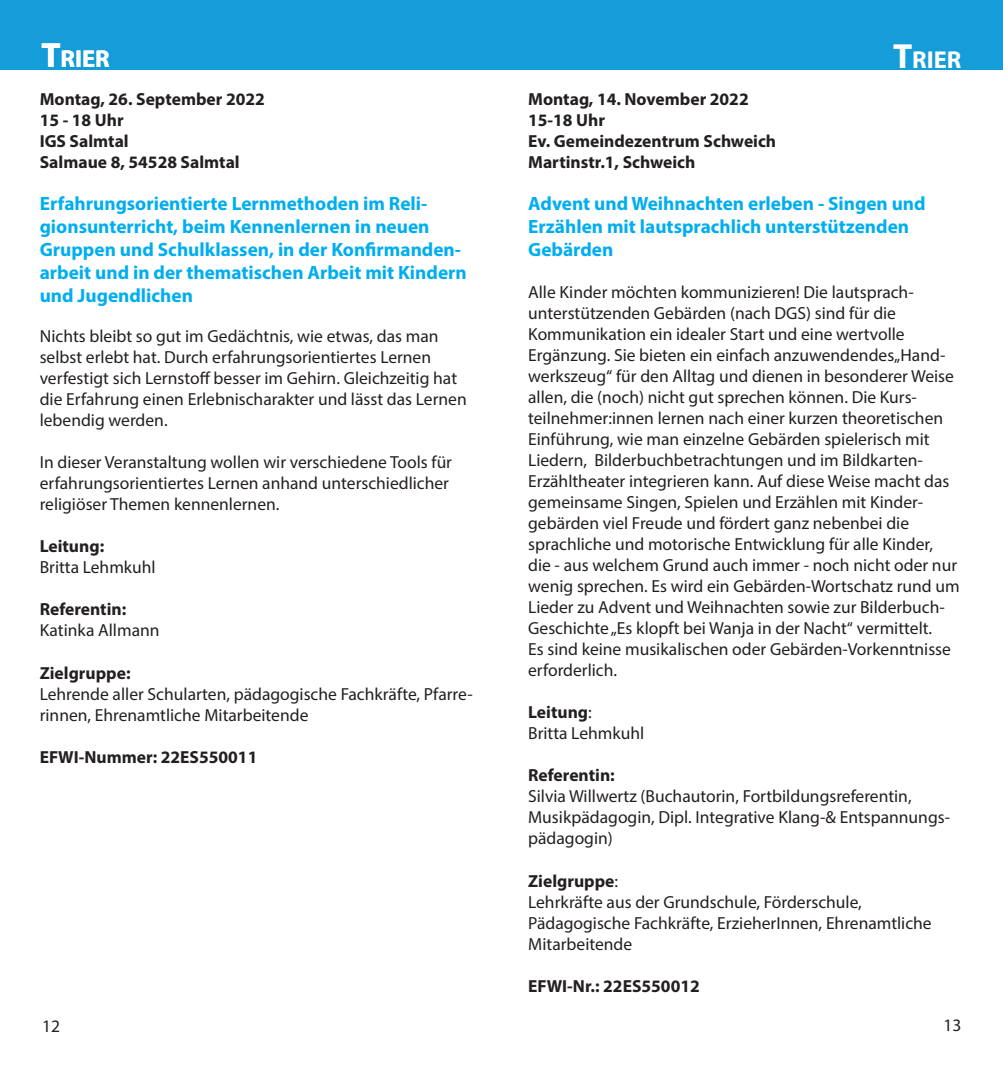
<style>
.page{position:relative;width:1003px;height:1072px;background:#fff}
.page>*{position:absolute;margin:0;border:0;box-sizing:border-box;transform-origin:0 0}
.t1{font:700 24.5px "Myriad Pro";color:#fff}
.t2{font:700 19.25px/23.1px "Myriad Pro";color:#00aeef}
.t3{font:17.5px/21px "Myriad Pro";color:#231f20}
.t4{font:700 17.5px/21px "Myriad Pro";color:#231f20}
.s1{font-size:35px}
.s2{font-weight:700}
</style>
<div class="page">
<div style="left:499px;top:0;width:503px;height:69px;background:#149dd9"></div>
<div style="left:0;top:0;width:501px;height:69px;background:#149dd9"></div>
<h1 class="t1" style="left:41px;top:43px;width:70px"><span class="s1">T</span>RIER</h1>
<h1 class="t1" style="left:892px;top:43px;width:70px"><span class="s1">T</span>RIER</h1>
<p class="t4" style="left:40px;top:88px;width:226px">Montag, 26. September 2022<br>15 - 18 Uhr<br>IGS Salmtal<br>Salmaue 8, 54528 Salmtal</p>
<p class="t2" style="left:40px;top:191px;width:428px">Erfahrungsorientierte Lernmethoden im Reli&shy;gionsunterricht, beim Kennenlernen in neuen Gruppen und Schulklassen, in der Konfirmanden&shy;arbeit und in der thematischen Arbeit mit Kindern und Jugendlichen</p>
<p class="t3" style="left:40px;top:326px;width:428px">Nichts bleibt so gut im Gedächtnis, wie etwas, das man selbst erlebt hat. Durch erfahrungsorientiertes Lernen verfestigt sich Lernstoff besser im Gehirn. Gleichzeitig hat die Erfahrung einen Erlebnischarakter und lässt das Lernen lebendig werden.</p>
<p class="t3" style="left:40px;top:452px;width:413px">In dieser Veranstaltung wollen wir verschiedene Tools für erfahrungsorientiertes Lernen anhand unterschiedlicher religiöser Themen kennenlernen.</p>
<p class="t4" style="left:40px;top:535px;width:66px">Leitung:</p>
<p class="t3" style="left:40px;top:557px;width:117px">Britta Lehmkuhl</p>
<p class="t4" style="left:40px;top:598px;width:88px">Referentin:</p>
<p class="t3" style="left:40px;top:620px;width:121px">Katinka Allmann</p>
<p class="t4" style="left:40px;top:661px;width:92px">Zielgruppe:</p>
<p class="t3" style="left:40px;top:683px;width:434px">Lehrende aller Schularten, pädagogische Fachkräfte, Pfarre&shy;rinnen, Ehrenamtliche Mitarbeitende</p>
<p class="t4" style="left:40px;top:745px;width:219px">EFWI-Nummer: 22ES550011</p>
<p class="t4" style="left:528px;top:88px;width:249px">Montag, 14. November 2022<br>15-18 Uhr<br>Ev. Gemeindezentrum Schweich<br>Martinstr.1, Schweich</p>
<p class="t2" style="left:528px;top:191px;width:399px">Advent und Weihnachten erleben - Singen und<br>Erzählen mit lautsprachlich unterstützenden<br>Gebärden</p>
<p class="t3" style="left:528px;top:281px;width:433px">Alle Kinder möchten kommunizieren! Die lautsprach&shy;unterstützenden Gebärden (nach DGS) sind für die Kommunikation ein idealer Start und eine wertvolle Ergänzung. Sie bieten ein einfach anzuwendendes„Hand&shy;werkszeug“ für den Alltag und dienen in besonderer Weise allen, die (noch) nicht gut sprechen können. Die Kurs&shy;teilnehmer:innen lernen nach einer kurzen theoretischen Einführung, wie man einzelne Gebärden spielerisch mit Liedern, Bilderbuchbetrachtungen und im Bildkarten-Erzähltheater integrieren kann. Auf diese Weise macht das gemeinsame Singen, Spielen und Erzählen mit Kinder&shy;gebärden viel Freude und fördert ganz nebenbei die sprachliche und motorische Entwicklung für alle Kinder, die - aus welchem Grund auch immer - noch nicht oder nur wenig sprechen. Es wird ein Gebärden-Wortschatz rund um Lieder zu Advent und Weihnachten sowie zur Bilderbuch-Geschichte „Es klopft bei Wanja in der Nacht“ vermittelt.<br>Es sind keine musikalischen oder Gebärden-Vorkenntnisse erforderlich.</p>
<p class="t3" style="left:528px;top:701px;width:117px"><span class="s2">Leitung</span>:<br>Britta Lehmkuhl</p>
<p class="t4" style="left:528px;top:764px;width:88px">Referentin:</p>
<p class="t3" style="left:528px;top:785px;width:423px">Silvia Willwertz (Buchautorin, Fortbildungsreferentin,<br>Musikpädagogin, Dipl. Integrative Klang-&amp; Entspannungs&shy;pädagogin)</p>
<p class="t3" style="left:528px;top:869px;width:405px"><span class="s2">Zielgruppe</span>:<br>Lehrkräfte aus der Grundschule, Förderschule, Pädagogische Fachkräfte, ErzieherInnen, Ehrenamtliche Mitarbeitende</p>
<p class="t4" style="left:528px;top:974px;width:173px">EFWI-Nr.: 22ES550012</p>
<p class="t3" style="left:42px;top:1015px;width:19px">12</p>
<p class="t3" style="left:943px;top:1013px;width:19px">13</p>
</div>
